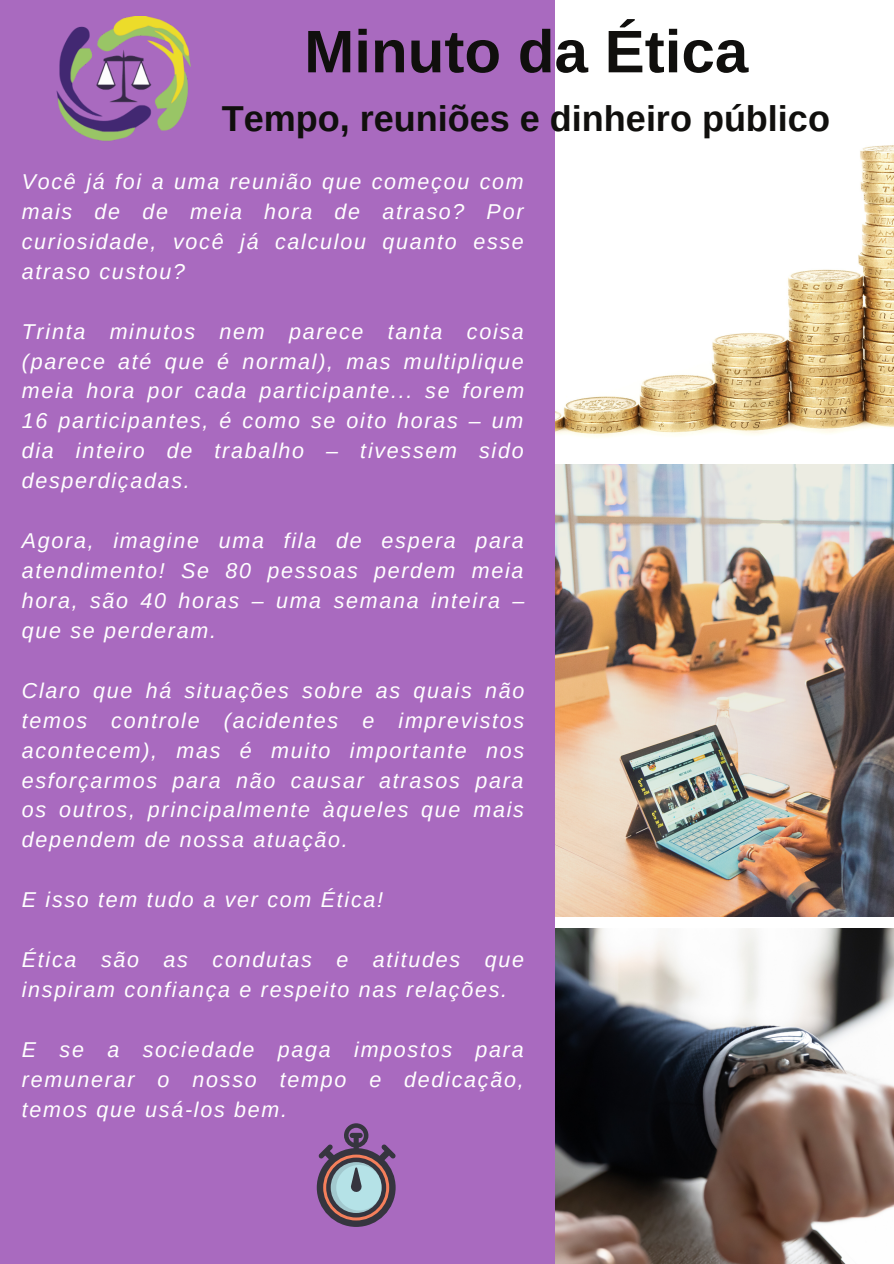
<style>
.page{position:relative;width:894px;height:1264px;background:#fff}
.page>*{position:absolute;margin:0;border:0;box-sizing:border-box;transform-origin:0 0}
.t1{font:700 60px "Arimo";color:#100f0d}
.t2{font:700 36px "Arimo";color:#100f0d}
.t3{font:italic 21.45px/29.8px "Arimo";letter-spacing:.08em;color:#fff;text-align:justify}
</style>
<div class="page">
<div style="left:0;top:0;width:554px;height:1263px;background:#a96abf"></div>
<img style="left:555px;top:928px;width:338px;height:335px">
<img style="left:555px;top:464px;width:338px;height:453px">
<img style="left:555px;top:145px;width:338px;height:292px">
<svg style="left:317px;top:1123px;width:78px;height:103px"></svg>
<img style="left:56px;top:16px;width:135px;height:125px">
<p class="t1" style="left:304px;top:18px;width:445px">Minuto da Ética</p>
<p class="t2" style="left:222px;top:98px;width:609px">Tempo, reuniões e dinheiro público</p>
<p class="t3" style="left:22px;top:167px;width:503px">Você já foi a uma reunião que começou com mais de de meia hora de atraso? Por curiosidade, você já calculou quanto esse atraso custou?</p>
<p class="t3" style="left:22px;top:316px;width:504px">Trinta minutos nem parece tanta coisa (parece até que é normal), mas multiplique meia hora por cada participante... se forem 16 participantes, é como se oito horas – um dia inteiro de trabalho – tivessem sido desperdiçadas.</p>
<p class="t3" style="left:22px;top:525px;width:504px">Agora, imagine uma fila de espera para atendimento! Se 80 pessoas perdem meia hora, são 40 horas – uma semana inteira – que se perderam.</p>
<p class="t3" style="left:22px;top:675px;width:504px">Claro que há situações sobre as quais não temos controle (acidentes e imprevistos acontecem), mas é muito importante nos esforçarmos para não causar atrasos para os outros, principalmente àqueles que mais dependem de nossa atuação.</p>
<p class="t3" style="left:22px;top:884px;width:363px">E isso tem tudo a ver com Ética!</p>
<p class="t3" style="left:22px;top:944px;width:503px">Ética são as condutas e atitudes que inspiram confiança e respeito nas relações.</p>
<p class="t3" style="left:22px;top:1034px;width:503px">E se a sociedade paga impostos para remunerar o nosso tempo e dedicação, temos que usá-los bem.</p>
</div>
